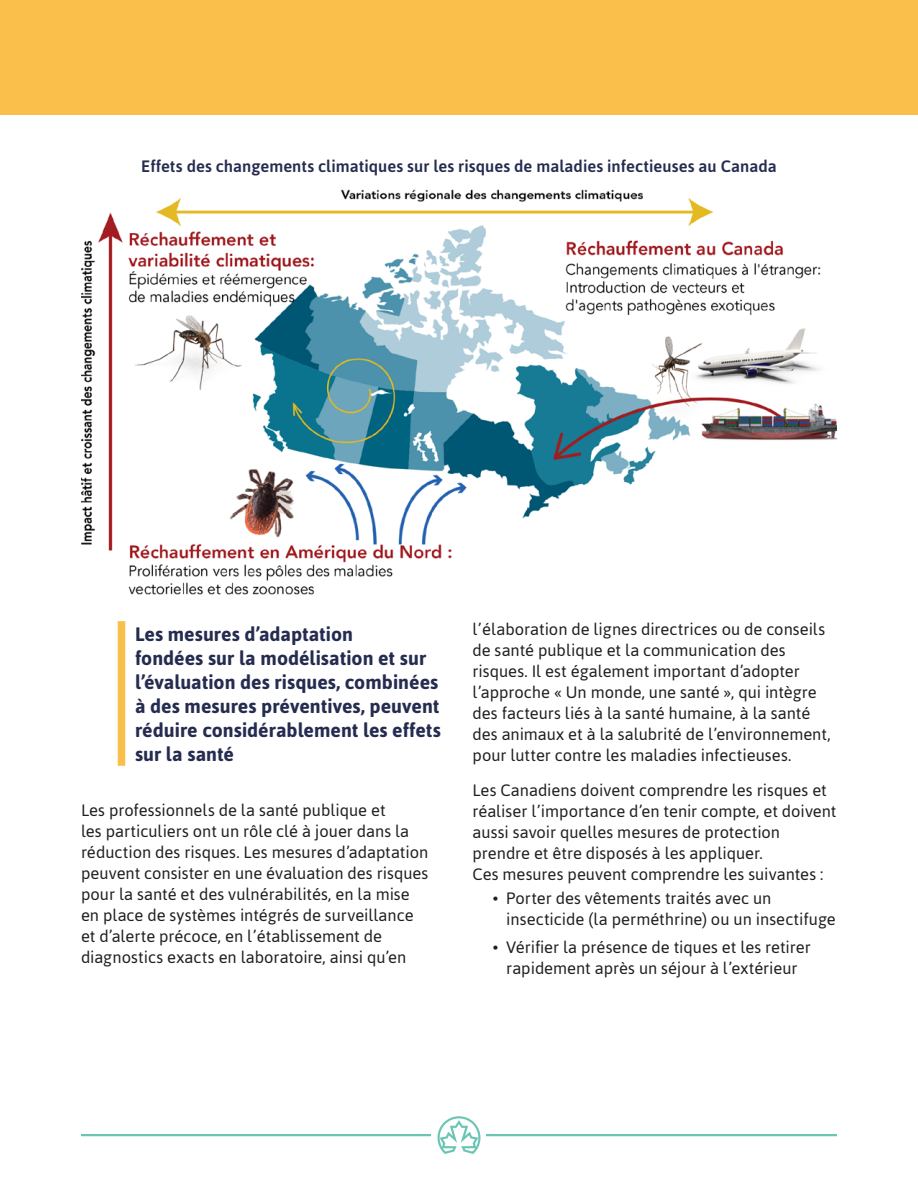
<style>
.page{position:relative;width:918px;height:1188px;background:#fff}
.page>*{position:absolute;margin:0;border:0;box-sizing:border-box;transform-origin:0 0}
.Key_Message{font:700 19.5px/24px "Asap";color:#252c50}
.Body{font:16.5px/21px "Asap";color:#231f20}
.Body_B4_Bullet{font:16.5px/21px "Asap";color:#231f20}
.H1_Figure{font:500 16.5px "Asap";letter-spacing:.005em;color:#252c50}
</style>
<div class="page">
<div style="left:0;top:0;width:918px;height:114px;background:#fabf4a"></div>
<hr style="left:81px;top:1134px;width:756px;height:2px;background:#6ac6b4">
<div style="left:432px;top:1116px;width:54px;height:38px;background:#fff"></div>
<svg style="left:437px;top:1116px;width:44px;height:38px"></svg>
<img style="left:81px;top:189px;width:756px;height:406px">
<div style="left:118px;top:621px;width:7px;height:145px;background:#fabf4a"></div>
<p class="H1_Figure" style="left:141px;top:155px;width:637px">Effets des changements climatiques sur les risques de maladies infectieuses au Canada</p>
<p class="Key_Message" style="left:135px;top:621px;width:307px">Les mesures d’adaptation<br>fondées sur la modélisation et sur l’évaluation des risques, combinées à des mesures préventives, peuvent réduire considérablement les effets sur la santé</p>
<p class="Body" style="left:81px;top:799px;width:349px">Les professionnels de la santé publique et<br>les particuliers ont un rôle clé à jouer dans la réduction des risques. Les mesures d’adaptation peuvent consister en une évaluation des risques pour la santé et des vulnérabilités, en la mise en place de systèmes intégrés de surveillance et d’alerte précoce, en l’établissement de diagnostics exacts en laboratoire, ainsi qu’en</p>
<p class="Body" style="left:472px;top:618px;width:360px">l’élaboration de lignes directrices ou de conseils de santé publique et la communication des risques. Il est également important d’adopter l’approche « Un monde, une santé », qui intègre des facteurs liés à la santé humaine, à la santé des animaux et à la salubrité de l’environnement, pour lutter contre les maladies infectieuses.</p>
<p class="Body_B4_Bullet" style="left:472px;top:779px;width:366px">Les Canadiens doivent comprendre les risques et réaliser l’importance d’en tenir compte, et doivent aussi savoir quelles mesures de protection prendre et être disposés à les appliquer.<br>Ces mesures peuvent comprendre les suivantes :</p>
<p class="Body" style="left:506px;top:887px;width:331px;text-indent:-14px">• Porter des vêtements traités avec un insecticide (la perméthrine) ou un insectifuge</p>
<p class="Body" style="left:493px;top:936px;width:320px;text-align:center">• Vérifier la présence de tiques et les retirer rapidement après un séjour à l’extérieur</p>
</div>
